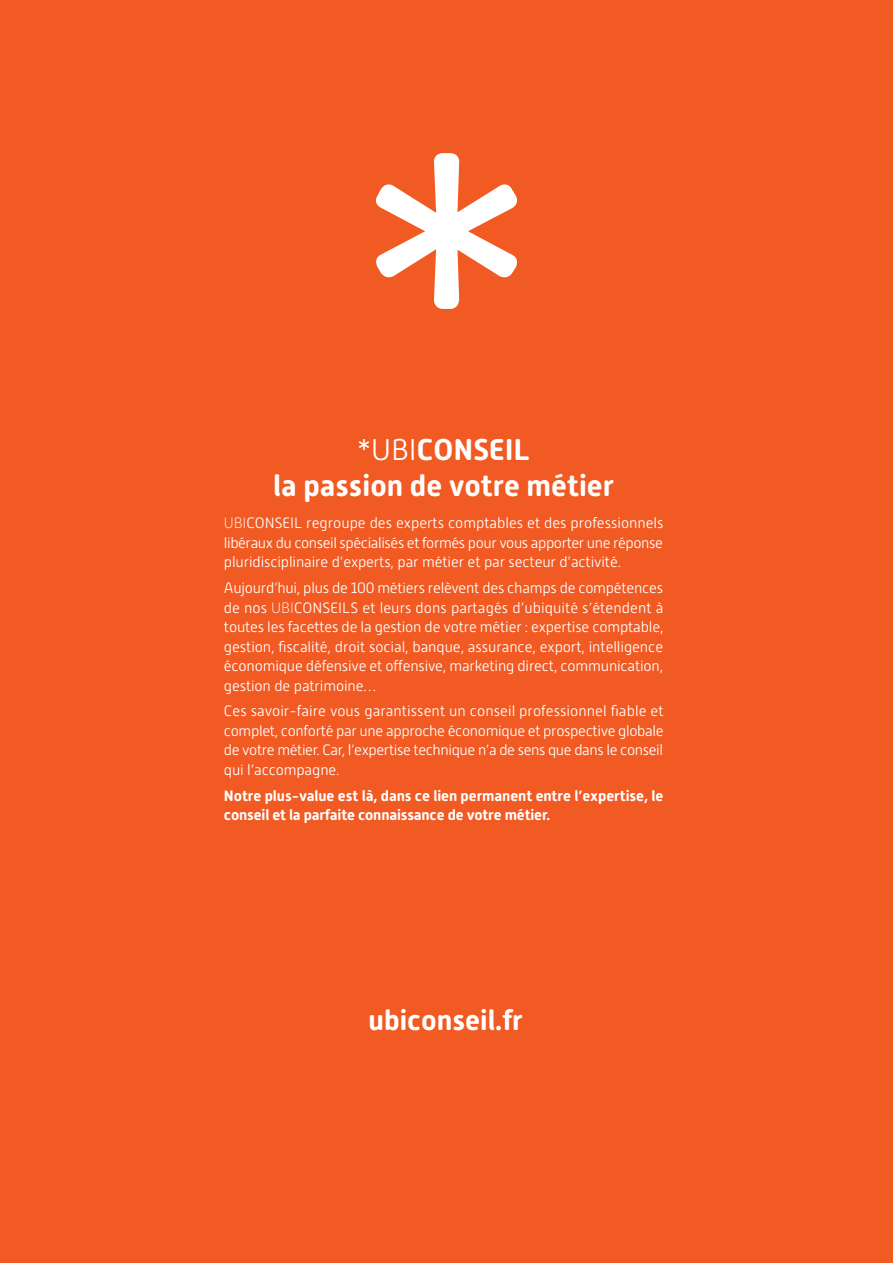
<style>
.page{position:relative;width:893px;height:1263px;background:#f15a22}
.page>*{position:absolute;margin:0;border:0;box-sizing:border-box;transform-origin:0 0}
.t1{font:700 30px/36px "Alwyn New Rounded";color:#fff;text-align:center}
.t2{font:700 28.5px "Alwyn New Rounded";color:#fff}
.t3{font:300 15px/19.5px "Alwyn New Rounded";letter-spacing:-.01em;color:#fff;text-align:justify}
.t4{font:700 15px/19.5px "Alwyn New Rounded";letter-spacing:-.005em;color:#fff}
.s1{font-weight:300}
.s2{font-weight:100}
</style>
<div class="page">
<svg style="left:376px;top:153px;width:141px;height:156px"></svg>
<h1 class="t1" style="left:273px;top:432px;width:342px"><span class="s1">*Ubi</span>conseil<br>la passion de votre métier</h1>
<p class="t3" style="left:224px;top:513px;width:441px"><span class="s2">UBI</span>CONSEI L regroupe des experts comptables et des professionnels libéraux du conseil spécialisés et formés pour vous apporter une réponse pluridisciplinaire d’experts, par métier et par secteur d’activité.</p>
<p class="t3" style="left:224px;top:578px;width:441px">Aujourd’hui, plus de 100 métiers relèvent des champs de compétences de nos <span class="s2">UBI</span>CONSEI LS et leurs dons partagés d’ubiquité s’étendent à toutes les facettes de la gestion de votre métier : expertise comptable, gestion, fiscalité, droit social, banque, assurance, export, intelligence économique défensive et offensive, marketing direct, communication, gestion de patrimoine…</p>
<p class="t3" style="left:224px;top:702px;width:441px">Ces savoir-faire vous garantissent un conseil professionnel fiable et complet, conforté par une approche économique et prospective globale de votre métier. Car, l’expertise technique n’a de sens que dans le conseil qui l’accompagne.</p>
<p class="t4" style="left:224px;top:786px;width:441px">Notre plus-value est là, dans ce lien permanent entre l’expertise, le conseil et la parfaite connaissance de votre métier.</p>
<h2 class="t2" style="left:369px;top:1003px;width:156px">ubiconseil.fr</h2>
</div>
